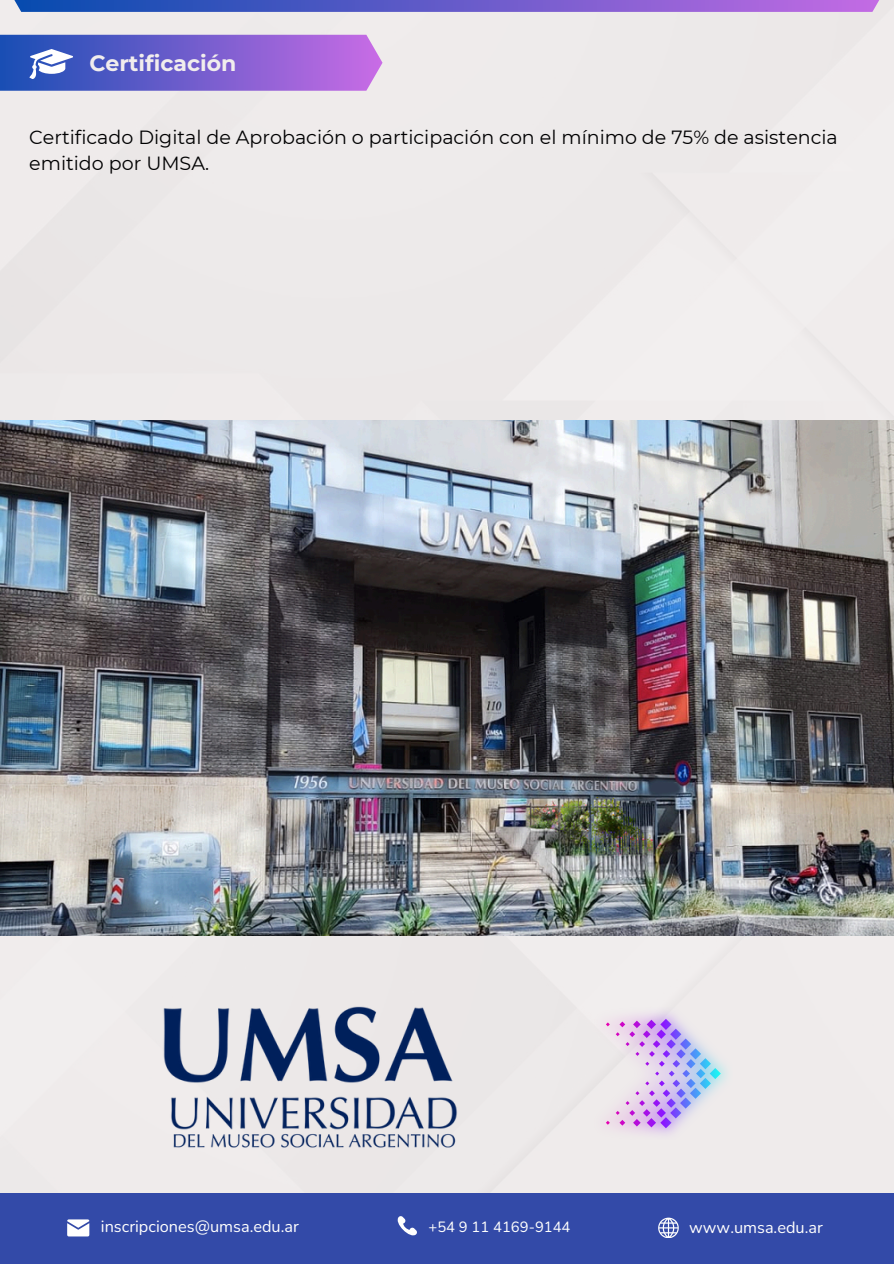
<style>
.page{position:relative;width:894px;height:1264px;background:#fff}
.page>*{position:absolute;margin:0;border:0;box-sizing:border-box;transform-origin:0 0}
.t1{font:700 22.05px "Montserrat";color:#f1eded}
.t2{font:19.05px/25.8px "Montserrat";color:#000001}
.t3{font:16.35px "Nunito";color:#fffffe}
.t4{font:14.85px "Nunito";color:#fffffe}
</style>
<div class="page">
<div style="left:0;top:12px;width:893px;height:1180px;background:#eeebeb"></div>
<div style="left:0;top:1192px;width:893px;height:71px;background:#334aa8"></div>
<svg style="left:0;top:0;width:893px;height:12px;background:#6a61ca"></svg>
<svg style="left:0;top:35px;width:382px;height:56px;background:#7865ce"></svg>
<img style="left:0;top:420px;width:893px;height:515px">
<img style="left:152px;top:994px;width:317px;height:163px">
<svg style="left:67px;top:1219px;width:22px;height:17px"></svg>
<svg style="left:397px;top:1216px;width:20px;height:20px"></svg>
<svg style="left:658px;top:1217px;width:20px;height:20px"></svg>
<img style="left:594px;top:1007px;width:138px;height:132px">
<svg style="left:605px;top:1018px;width:115px;height:110px;background:#d2c4ec"></svg>
<h2 class="t1" style="left:89px;top:50px;width:149px">Certificación</h2>
<h1 class="t2" style="left:29px;top:124px;width:809px">Certificado Digital de Aprobación o participación con el mínimo de 75% de asistencia emitido por UMSA.</h1>
<p class="t3" style="left:101px;top:1215px;width:199px">inscripciones@umsa.edu.ar</p>
<p class="t4" style="left:428px;top:1216px;width:143px">+54 9 11 4169-9144</p>
<p class="t3" style="left:689px;top:1216px;width:135px">www.umsa.edu.ar</p>
</div>
